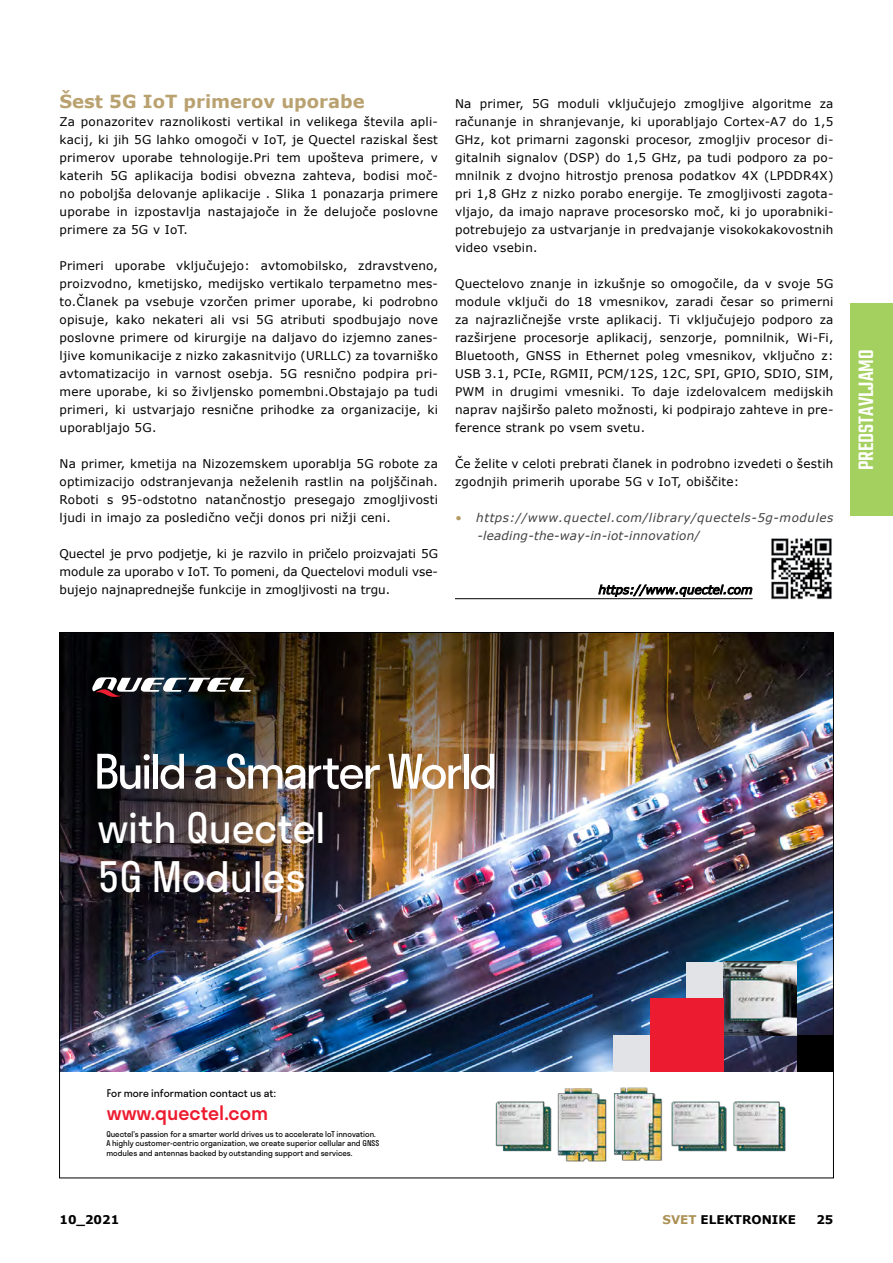
<style>
.page{position:relative;width:893px;height:1263px;background:#fff}
.page>*{position:absolute;margin:0;border:0;box-sizing:border-box;transform-origin:0 0}
.t1{font:41.1px/49.5px "Stratos";color:#fff}
.t2{font:500 22.5px "Teko";color:#fff}
.t3{font:500 19.5px "Stratos";color:#ed1b30}
.t4{font:700 18px "Verdana";color:#b9a270}
.t5{font:12px/18px "Verdana";letter-spacing:.02em;color:#000;text-align:justify}
.t6{font:italic 12px/18px "Verdana";letter-spacing:.045em;color:#414042}
.t7{font:700 12px "Verdana";color:#000}
.t8{font:italic 12px "Verdana";color:#000}
.t9{font:10.35px "Stratos";color:#000}
.t10{font:7.8px/9.3px "Stratos";color:#000}
.s1{color:#b39963}
.s2{color:#ac9155}
</style>
<div class="page">
<div style="left:850px;top:303px;width:43px;height:213px;background:#a4d05f"></div>
<hr style="left:455px;top:598px;width:298px;height:1px;background:#000">
<svg style="left:598px;top:584px;width:154px;height:13px"></svg>
<img style="left:557px;top:1087px;width:106px;height:75px">
<img style="left:495px;top:1101px;width:57px;height:51px">
<img style="left:671px;top:1101px;width:56px;height:51px">
<img style="left:733px;top:1101px;width:53px;height:51px">
<img style="left:61px;top:634px;width:771px;height:438px">
<img style="left:723px;top:962px;width:74px;height:73px">
<div style="left:613px;top:1035px;width:37px;height:37px;background:#e2e3e7"></div>
<div style="left:797px;top:1035px;width:36px;height:37px;background:#000"></div>
<div style="left:686px;top:962px;width:37px;height:36px;background:#e2e3e7"></div>
<div style="left:650px;top:998px;width:73px;height:74px;background:#ed1b30"></div>
<svg style="left:97px;top:754px;width:53px;height:35px"></svg>
<div style="left:153px;top:754px;width:5px;height:35px;background:#fff"></div>
<svg style="left:161px;top:754px;width:23px;height:35px"></svg>
<svg style="left:195px;top:765px;width:20px;height:24px"></svg>
<img style="left:227px;top:753px;width:153px;height:36px">
<svg style="left:388px;top:754px;width:73px;height:35px"></svg>
<hr style="left:464px;top:754px;width:4px;height:35px;background:#fff">
<svg style="left:471px;top:754px;width:23px;height:35px"></svg>
<svg style="left:92px;top:677px;width:159px;height:20px"></svg>
<img style="left:771px;top:538px;width:61px;height:62px">
<h3 class="t4" style="left:60px;top:89px;width:307px">Šest 5G IoT primerov uporabe</h3>
<p class="t5" style="left:60px;top:113px;width:380px">Za ponazoritev raznolikosti vertikal in velikega števila apli&shy;kacij, ki jih 5G lahko omogoči v IoT, je Quectel raziskal šest primerov uporabe tehnologije.Pri tem upošteva primere, v katerih 5G aplikacija bodisi obvezna zahteva, bodisi moč&shy;no poboljša delovanje aplikacije . Slika 1 ponazarja primere uporabe in izpostavlja nastajajoče in že delujoče poslovne primere za 5G v IoT.</p>
<p class="t5" style="left:60px;top:257px;width:380px">Primeri uporabe vključujejo: avtomobilsko, zdravstveno, proizvodno, kmetijsko, medijsko vertikalo terpametno mes&shy;to.Članek pa vsebuje vzorčen primer uporabe, ki podrobno opisuje, kako nekateri ali vsi 5G atributi spodbujajo nove poslovne primere od kirurgije na daljavo do izjemno zanes&shy;ljive komunikacije z nizko zakasnitvijo (URLLC) za tovarniško avtomatizacijo in varnost osebja. 5G resnično podpira pri&shy;mere uporabe, ki so življensko pomembni.Obstajajo pa tudi primeri, ki ustvarjajo resnične prihodke za organizacije, ki uporabljajo 5G.</p>
<p class="t5" style="left:60px;top:455px;width:380px">Na primer, kmetija na Nizozemskem uporablja 5G robote za optimizacijo odstranjevanja neželenih rastlin na poljščinah.<br>Roboti s 95-odstotno natančnostjo presegajo zmogljivosti ljudi in imajo za posledično večji donos pri nižji ceni.</p>
<p class="t5" style="left:60px;top:545px;width:380px">Quectel je prvo podjetje, ki je razvilo in pričelo proizvajati 5G module za uporabo v IoT. To pomeni, da Quectelovi moduli vse&shy;bujejo najnaprednejše funkcije in zmogljivosti na trgu.</p>
<p class="t5" style="left:455px;top:95px;width:380px">Na primer, 5G moduli vključujejo zmogljive algoritme za računanje in shranjevanje, ki uporabljajo Cortex-A7 do 1,5<br>GHz, kot primarni zagonski procesor, zmogljiv procesor di&shy;gitalnih signalov (DSP) do 1,5 GHz, pa tudi podporo za po&shy;mnilnik z dvojno hitrostjo prenosa podatkov 4X (LPDDR4X) pri 1,8 GHz z nizko porabo energije. Te zmogljivosti zagota&shy;vljajo, da imajo naprave procesorsko moč, ki jo uporabniki&shy;potrebujejo za ustvarjanje in predvajanje visokokakovostnih video vsebin.</p>
<p class="t5" style="left:455px;top:275px;width:380px">Quectelovo znanje in izkušnje so omogočile, da v svoje 5G module vključi do 18 vmesnikov, zaradi česar so primerni za najrazličnejše vrste aplikacij. Ti vključujejo podporo za razširjene procesorje aplikacij, senzorje, pomnilnik, Wi-Fi, Bluetooth, GNSS in Ethernet poleg vmesnikov, vključno z:<br>USB 3.1, PCIe, RGMII, PCM/12S, 12C, SPI, GPIO, SDIO, SIM, PWM in drugimi vmesniki. To daje izdelovalcem medijskih naprav najširšo paleto možnosti, ki podpirajo zahteve in pre&shy;ference strank po vsem svetu.</p>
<p class="t5" style="left:455px;top:455px;width:380px">Če želite v celoti prebrati članek in podrobno izvedeti o šestih zgodnjih primerih uporabe 5G v IoT, obiščite:</p>
<p class="t6" style="left:477px;top:509px;width:358px;text-indent:-22px"><span class="s1">•</span> https://www.quectel.com/library/quectels-5g-modules -leading-the-way-in-iot-innovation/</p>
<p class="t8" style="left:598px;top:581px;width:156px">https://www.quectel.com</p>
<h2 class="t2" style="left:853px;top:470px;width:123px;rotate:-90deg">predstavljamo</h2>
<h1 class="t1" style="left:98px;top:802px;width:229px">with Quectel<br>5G Modules</h1>
<p class="t9" style="left:107px;top:1084px;width:171px">For more information contact us at:</p>
<h3 class="t3" style="left:107px;top:1097px;width:163px">www.quectel.com</h3>
<p class="t10" style="left:106px;top:1129px;width:274px">Quectel’s passion for a smarter world drives us to accelerate IoT innovation.<br>A highly customer-centric organization, we create superior cellular and GNSS modules and antennas backed by outstanding support and services.</p>
<p class="t7" style="left:60px;top:1211px;width:61px">10_2021</p>
<p class="t7" style="left:662px;top:1211px;width:135px"><span class="s2">SVET</span> ELEKTRONIKE</p>
<p class="t7" style="left:816px;top:1211px;width:19px">25</p>
</div>
